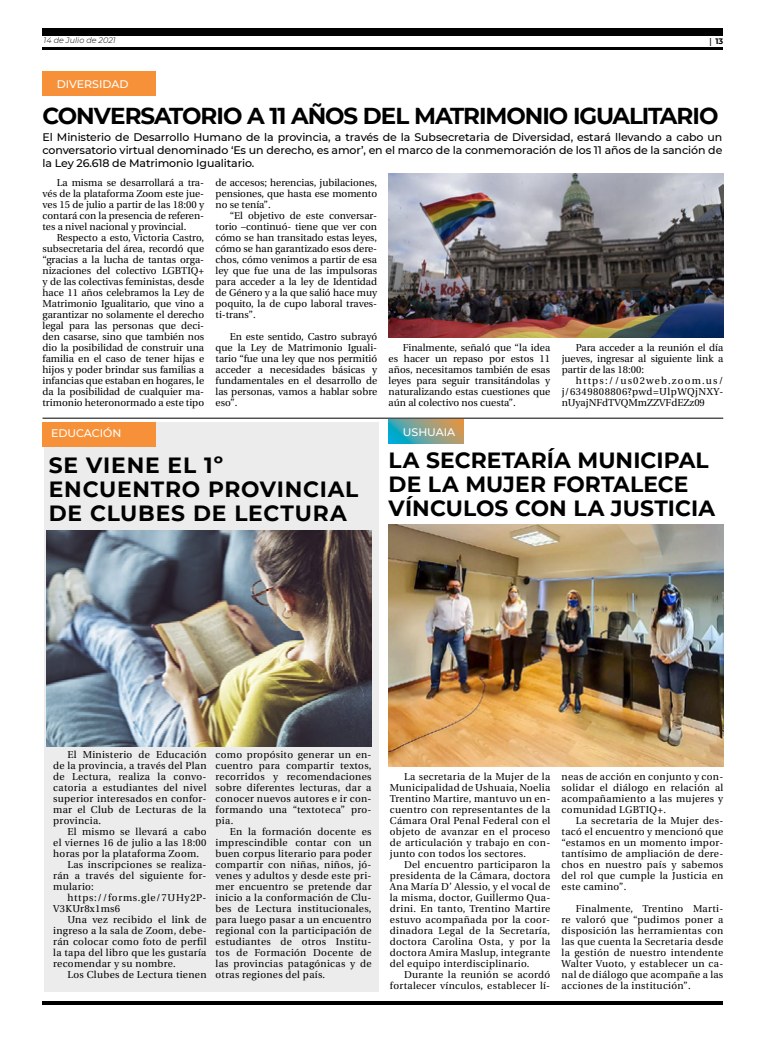
<style>
.page{position:relative;width:780px;height:1049px;background:#fff}
.page>*{position:absolute;margin:0;border:0;box-sizing:border-box;transform-origin:0 0}
.t1{font:700 23px "Montserrat";letter-spacing:-.045em;color:#000}
.t2{font:700 22px/24px "Montserrat";letter-spacing:.01em;color:#000}
.t3{font:700 22px/24px "Montserrat";letter-spacing:.035em;color:#000}
.t4{font:500 11px/13px "Montserrat";letter-spacing:-.01em;color:#000;text-align:justify}
.t5{font:500 11px "Montserrat";color:#fff}
.t6{font:10px/11px "Utopia";letter-spacing:.03em;color:#000;text-align:justify}
.t7{font:10px "Utopia";letter-spacing:.07em;color:#000}
.t8{font:italic 300 8px "Montserrat";color:#000}
.t9{font:700 8px "Montserrat";color:#000}
.s1{font-family:"Utopia"}
</style>
<div class="page">
<hr style="left:43px;top:48px;width:680px;height:2px;background:#000">
<div style="left:43px;top:28px;width:680px;height:7px;background:#000"></div>
<hr style="left:43px;top:1001px;width:680px;height:4px;background:#000">
<div style="left:44px;top:422px;width:334px;height:570px;background:#ececed"></div>
<img style="left:388px;top:174px;width:335px;height:163px">
<hr style="left:43px;top:418px;width:680px;height:1px;background:#000">
<img style="left:47px;top:530px;width:325px;height:216px">
<svg style="left:388px;top:420px;width:76px;height:24px;background:#78a190"></svg>
<img style="left:388px;top:524px;width:335px;height:242px">
<div style="left:43px;top:72px;width:113px;height:24px;background:#f79139"></div>
<div style="left:43px;top:422px;width:113px;height:24px;background:#f79139"></div>
<p class="t8" style="left:44px;top:35px;width:74px">14 de Julio de 2021</p>
<p class="t9" style="left:709px;top:35px;width:15px"><span class="s1">|</span> 13</p>
<p class="t5" style="left:57px;top:76px;width:73px">DIVERSIDAD</p>
<h1 class="t1" style="left:43px;top:99px;width:677px">CONVERSATORIO A 11 AÑOS DEL MATRIMONIO IGUALITARIO</h1>
<p class="t4" style="left:43px;top:130px;width:681px">El Ministerio de Desarrollo Humano de la provincia, a través de la Subsecretaria de Diversidad, estará llevando a cabo un conversatorio virtual denominado ‘Es un derecho, es amor’, en el marco de la conmemoración de los 11 años de la sanción de la Ley 26.618 de Matrimonio Igualitario.</p>
<p class="t6" style="left:43px;top:177px;width:163px;text-indent:14px">La misma se desarrollará a tra&shy;vés de la plataforma Zoom este jue&shy;ves 15 de julio a partir de las 18:00 y contará con la presencia de referen&shy;tes a nivel nacional y provincial.</p>
<p class="t6" style="left:43px;top:232px;width:163px;text-indent:14px">Respecto a esto, Victoria Castro, subsecretaria del área, recordó que “gracias a la lucha de tantas orga&shy;nizaciones del colectivo LGBTIQ+ y de las colectivas feministas, desde hace 11 años celebramos la Ley de Matrimonio Igualitario, que vino a garantizar no solamente el derecho legal para las personas que deci&shy;den casarse, sino que también nos dio la posibilidad de construir una familia en el caso de tener hijas e hijos y poder brindar sus familias a infancias que estaban en hogares, le da la posibilidad de cualquier ma&shy;trimonio heteronormado a este tipo</p>
<p class="t6" style="left:215px;top:177px;width:163px">de accesos; herencias, jubilaciones, pensiones, que hasta ese momento no se tenía”.</p>
<p class="t6" style="left:215px;top:210px;width:163px;text-indent:14px">“El objetivo de este conversar&shy;torio –continuó- tiene que ver con cómo se han transitado estas leyes, cómo se han garantizado esos dere&shy;chos, cómo venimos a partir de esa ley que fue una de las impulsoras para acceder a la ley de Identidad de Género y a la que salió hace muy poquito, la de cupo laboral traves&shy;ti-trans”.</p>
<p class="t6" style="left:215px;top:331px;width:163px;text-indent:14px">En este sentido, Castro subrayó que la Ley de Matrimonio Iguali&shy;tario “fue una ley que nos permitió acceder a necesidades básicas y fundamentales en el desarrollo de las personas, vamos a hablar sobre eso”.</p>
<p class="t6" style="left:388px;top:342px;width:163px;text-indent:14px">Finalmente, señaló que “la idea es hacer un repaso por estos 11 años, necesitamos también de esas leyes para seguir transitándolas y naturalizando estas cuestiones que aún al colectivo nos cuesta”.</p>
<p class="t6" style="left:561px;top:342px;width:163px;text-indent:14px">Para acceder a la reunión el día jueves, ingresar al siguiente link a partir de las 18:00:</p>
<p class="t6" style="left:561px;top:375px;width:163px;text-indent:14px">https://us02web.zoom.us/ j/6349808806?pwd=UlpWQjNXY&shy;nUyajNFdTVQMmZZVFdEZz09</p>
<p class="t5" style="left:51px;top:426px;width:72px">EDUCACIÓN</p>
<h2 class="t3" style="left:49px;top:452px;width:311px">SE VIENE EL 1º<br>ENCUENTRO PROVINCIAL<br>DE CLUBES DE LECTURA</h2>
<p class="t5" style="left:403px;top:424px;width:54px">USHUAIA</p>
<h2 class="t2" style="left:388px;top:447px;width:328px">LA SECRETARÍA MUNICIPAL<br>DE LA MUJER FORTALECE<br>VÍNCULOS CON LA JUSTICIA</h2>
<p class="t6" style="left:53px;top:749px;width:155px;text-indent:14px">El Ministerio de Educación de la provincia, a través del Plan de Lectura, realiza la convo&shy;catoria a estudiantes del nivel superior interesados en confor&shy;mar el Club de Lecturas de la provincia.</p>
<p class="t6" style="left:67px;top:826px;width:141px">El mismo se llevará a cabo</p>
<p class="t6" style="left:53px;top:837px;width:155px">el viernes 16 de julio a las 18:00</p>
<p class="t6" style="left:53px;top:848px;width:147px">horas por la plataforma Zoom.</p>
<p class="t6" style="left:67px;top:859px;width:141px">Las inscripciones se realiza-</p>
<p class="t6" style="left:53px;top:870px;width:155px">rán a través del siguiente for-</p>
<p class="t6" style="left:53px;top:881px;width:42px">mulario:</p>
<p class="t7" style="left:67px;top:892px;width:140px">https://forms.gle/7UHy2P-</p>
<p class="t6" style="left:53px;top:903px;width:68px">V3KUr8x1ms6</p>
<p class="t6" style="left:67px;top:914px;width:141px">Una vez recibido el link de</p>
<p class="t6" style="left:53px;top:925px;width:155px">ingreso a la sala de Zoom, debe-</p>
<p class="t6" style="left:53px;top:936px;width:155px">rán colocar como foto de perfil</p>
<p class="t6" style="left:53px;top:947px;width:155px">la tapa del libro que les gustaría</p>
<p class="t6" style="left:53px;top:958px;width:124px">recomendar y su nombre.</p>
<p class="t6" style="left:67px;top:969px;width:141px">Los Clubes de Lectura tienen</p>
<p class="t6" style="left:215px;top:749px;width:157px">como propósito generar un en&shy;cuentro para compartir textos, recorridos y recomendaciones sobre diferentes lecturas, dar a conocer nuevos autores e ir con&shy;formando una “textoteca” pro&shy;pia.</p>
<p class="t6" style="left:215px;top:826px;width:157px;text-indent:14px">En la formación docente es imprescindible contar con un buen corpus literario para poder compartir con niñas, niños, jó&shy;venes y adultos y desde este pri&shy;mer encuentro se pretende dar inicio a la conformación de Clu&shy;bes de Lectura institucionales, para luego pasar a un encuentro regional con la participación de estudiantes de otros Institu&shy;tos de Formación Docente de las provincias patagónicas y de otras regiones del país.</p>
<p class="t6" style="left:390px;top:771px;width:162px;text-indent:14px">La secretaria de la Mujer de la Municipalidad de Ushuaia, Noelia Trentino Martire, mantuvo un en&shy;cuentro con representantes de la Cámara Oral Penal Federal con el objeto de avanzar en el proceso de articulación y trabajo en con&shy;junto con todos los sectores.</p>
<p class="t6" style="left:390px;top:859px;width:162px;text-indent:14px">Del encuentro participaron la presidenta de la Cámara, doctora Ana María D’ Alessio, y el vocal de la misma, doctor, Guillermo Qua&shy;drini. En tanto, Trentino Martire estuvo acompañada por la coor&shy;dinadora Legal de la Secretaría, doctora Carolina Osta, y por la doctora Amira Maslup, integrante del equipo interdisciplinario.</p>
<p class="t6" style="left:390px;top:969px;width:162px;text-align:right">Durante la reunión se acordó fortalecer vínculos, establecer lí-</p>
<p class="t6" style="left:561px;top:771px;width:163px">neas de acción en conjunto y con&shy;solidar el diálogo en relación al acompañamiento a las mujeres y comunidad LGBTIQ+.</p>
<p class="t6" style="left:561px;top:815px;width:163px;text-indent:14px">La secretaria de la Mujer des&shy;tacó el encuentro y mencionó que “estamos en un momento impor&shy;tantísimo de ampliación de dere&shy;chos en nuestro país y sabemos del rol que cumple la Justicia en este camino”.</p>
<p class="t6" style="left:561px;top:903px;width:163px;text-indent:14px">Finalmente, Trentino Marti&shy;re valoró que “pudimos poner a disposición las herramientas con las que cuenta la Secretaria desde la gestión de nuestro intendente Walter Vuoto, y establecer un ca&shy;nal de diálogo que acompañe a las acciones de la institución”.</p>
</div>
